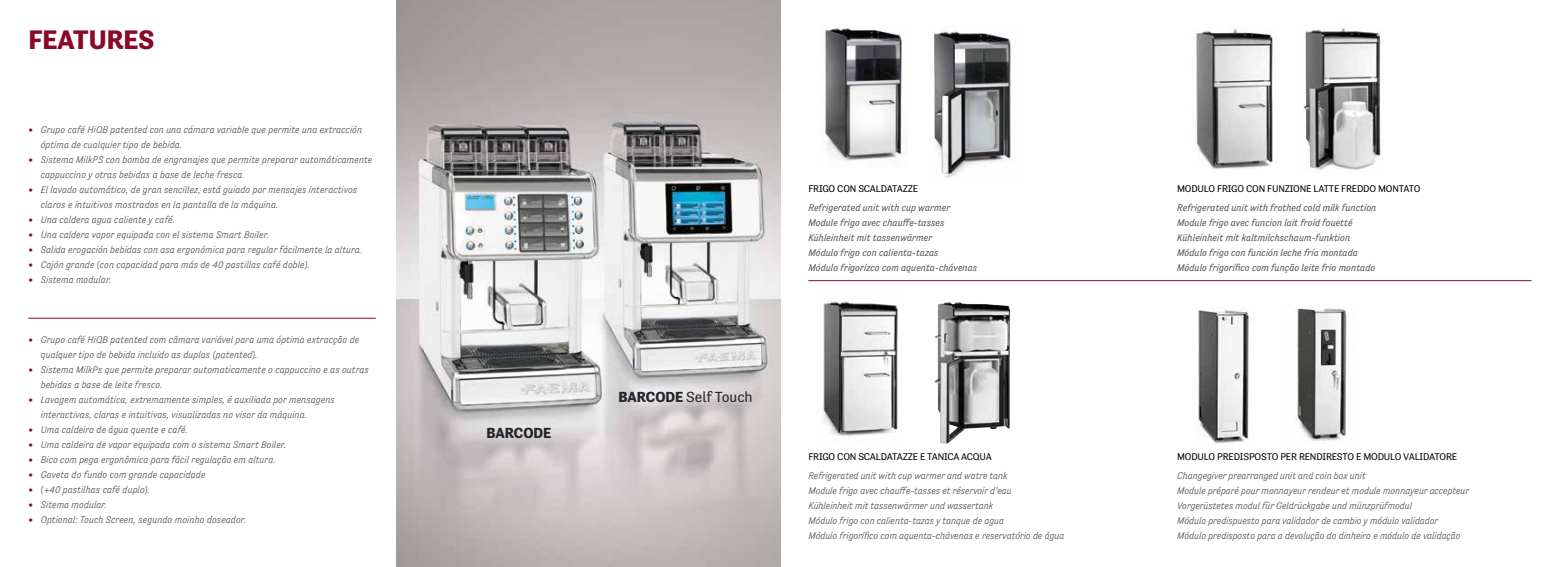
<style>
.page{position:relative;width:1560px;height:567px;background:#fff}
.page>*{position:absolute;margin:0;border:0;box-sizing:border-box;transform-origin:0 0}
.t1{font:700 27.5px "Tenso";color:#880a26}
.t2{font:15px "Tenso";color:#23262d}
.t3{font:700 15px "Tenso";color:#23262d}
.t4{font:italic 300 10px/15px "Tenso";color:#575756}
.t5{font:italic 10px/15px "Tenso";color:#575756}
.t6{font:10px "Tenso";letter-spacing:-.02em;color:#000}
.s1{font-weight:400;font-style:normal;color:#880a26}
.s2{font-weight:700}
</style>
<div class="page">
<hr style="left:28px;top:318px;width:348px;height:1px;background:#880a26">
<img style="left:397px;top:0;width:383px;height:567px">
<img style="left:823px;top:27px;width:79px;height:134px">
<img style="left:825px;top:29px;width:75px;height:128px">
<img style="left:933px;top:29px;width:83px;height:149px">
<img style="left:934px;top:32px;width:75px;height:141px">
<img style="left:1210px;top:29px;width:63px;height:140px">
<img style="left:1196px;top:30px;width:75px;height:134px">
<img style="left:1310px;top:28px;width:72px;height:143px">
<img style="left:1303px;top:29px;width:75px;height:138px">
<img style="left:1197px;top:308px;width:57px;height:136px">
<img style="left:1199px;top:311px;width:48px;height:129px">
<img style="left:1296px;top:307px;width:51px;height:134px">
<img style="left:1297px;top:309px;width:48px;height:129px">
<img style="left:819px;top:296px;width:79px;height:140px">
<img style="left:824px;top:302px;width:72px;height:130px">
<img style="left:934px;top:302px;width:75px;height:142px">
<hr style="left:808px;top:280px;width:723px;height:1px;background:#880a26">
<h1 class="t1" style="left:28px;top:24px;width:128px">FEATURES</h1>
<p class="t4" style="left:41px;top:122px;width:323px;text-indent:-12px"><span class="s1">•</span> Grupo café HiQB patented con una cámara variable que permite una extracción óptima de cualquier tipo de bebida.</p>
<p class="t4" style="left:41px;top:152px;width:333px;text-indent:-12px"><span class="s1">•</span> Sistema MilkPS con bomba de engranajes que permite preparar automáticamente cappuccino y otras bebidas a base de leche fresca.</p>
<p class="t4" style="left:41px;top:182px;width:318px;text-indent:-12px"><span class="s1">•</span> El lavado automático, de gran sencillez, está guiado por mensajes interactivos claros e intuitivos mostrados en la pantalla de la máquina.</p>
<p class="t4" style="left:28px;top:212px;width:148px"><span class="s1">•</span> Una caldera agua caliente y café.</p>
<p class="t4" style="left:28px;top:227px;width:242px"><span class="s1">•</span> Una caldera vapor equipada con el sistema Smart Boiler.</p>
<p class="t4" style="left:28px;top:242px;width:335px"><span class="s1">•</span> Salida erogación bebidas con asa ergonómica para regular fácilmente la altura.</p>
<p class="t4" style="left:28px;top:257px;width:283px"><span class="s1">•</span> Cajón grande (con capacidad para más de 40 pastillas café doble).</p>
<p class="t4" style="left:28px;top:272px;width:85px"><span class="s1">•</span> Sistema modular.</p>
<p class="t4" style="left:41px;top:332px;width:320px;text-indent:-12px"><span class="s1">•</span> Grupo café HiQB patented com câmara variável para uma óptima extracção de qualquer tipo de bebida incluido as duplas (patented).</p>
<p class="t4" style="left:41px;top:362px;width:329px;text-indent:-12px"><span class="s1">•</span> Sistema MilkPs que permite preparar automaticamente o cappuccino e as outras bebidas a base de leite fresco.</p>
<p class="t4" style="left:41px;top:392px;width:295px;text-indent:-12px"><span class="s1">•</span> Lavagem automática, extremamente simples, é auxiliada por mensagens interactivas, claras e intuitivas, visualizadas no visor da máquina.</p>
<p class="t4" style="left:28px;top:422px;width:161px"><span class="s1">•</span> Uma caldeira de água quente e café.</p>
<p class="t4" style="left:28px;top:437px;width:259px"><span class="s1">•</span> Uma caldeira de vapor equipada com o sistema Smart Boiler.</p>
<p class="t4" style="left:28px;top:452px;width:249px"><span class="s1">•</span> Bico com pega ergonômica para fácil regulação em altura.</p>
<p class="t4" style="left:28px;top:467px;width:179px"><span class="s1">•</span> Gaveta do fundo com grande capacidade</p>
<p class="t4" style="left:28px;top:482px;width:123px"><span class="s1">•</span> (+40 pastilhas café duplo).</p>
<p class="t4" style="left:28px;top:497px;width:80px"><span class="s1">•</span> Sitema modular.</p>
<p class="t4" style="left:28px;top:512px;width:219px"><span class="s1">•</span> Optional: Touch Screen, segundo moinho doseador.</p>
<h2 class="t3" style="left:486px;top:424px;width:66px">BARCODE</h2>
<h2 class="t2" style="left:618px;top:389px;width:136px"><span class="s2">BARCODE</span> Self Touch</h2>
<p class="t6" style="left:808px;top:182px;width:111px">FRIGO CON SCALDATAZZE</p>
<p class="t5" style="left:808px;top:200px;width:170px">Refrigerated unit with cup warmer Module frigo avec chauffe-tasses Kühleinheit mit tassenwärmer<br>Módulo frigo con calienta-tazas<br>Módulo frigorízco com aquenta-chávenas</p>
<p class="t6" style="left:1176px;top:182px;width:245px">MODULO FRIGO CON FUNZIONE LATTE FREDDO MONTATO</p>
<p class="t5" style="left:1176px;top:200px;width:201px">Refrigerated unit with frothed cold milk function Module frigo avec funcion lait froid fouetté Kühleinheit mit kaltmilchschaum-funktion Módulo frigo con función leche fría montada Módulo frigorífico com função leite frio montado</p>
<p class="t6" style="left:808px;top:451px;width:185px">FRIGO CON SCALDATAZZE E TANICA ACQUA</p>
<p class="t6" style="left:1176px;top:451px;width:281px">MODULO PREDISPOSTO PER RENDIRESTO E MODULO VALIDATORE</p>
<p class="t4" style="left:808px;top:468px;width:257px">Refrigerated unit with cup warmer and watre tank<br>Module frigo avec chauffe-tasses et réservoir d’eau<br>Kühleinheit mit tassenwärmer und wassertank<br>Módulo frigo con calienta-tazas y tanque de agua<br>Módulo frigorífico com aquenta-chávenas e reservatório de água</p>
<p class="t4" style="left:1176px;top:468px;width:293px">Changegiver prearranged unit and coin box unit<br>Module préparé pour monnayeur rendeur et module monnayeur accepteur Vorgerüstetes modul für Geldrückgabe und münzprüfmodul<br>Módulo predispuesto para validador de cambio y módulo validador Módulo predisposto para a devolução do dinheiro e módulo de validação</p>
</div>
